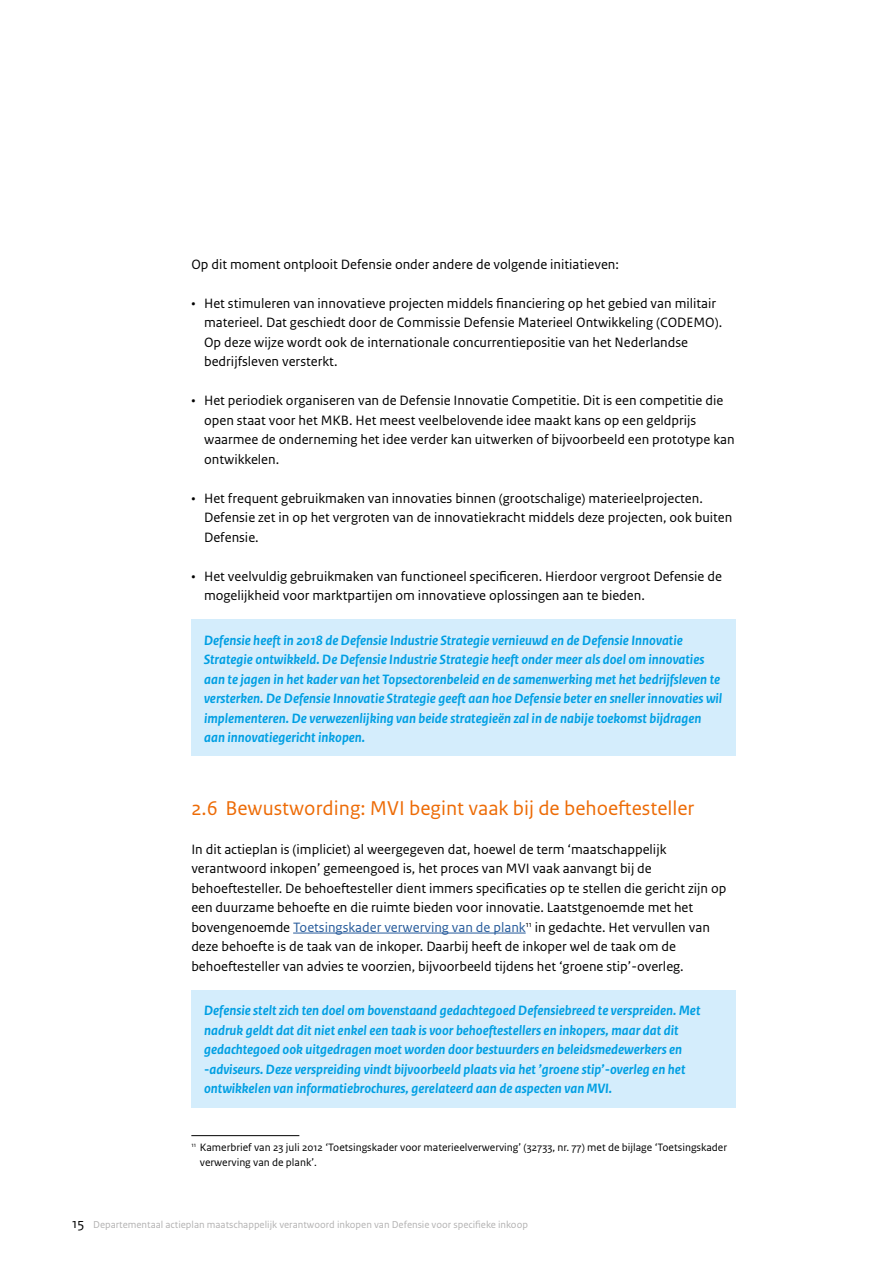
<style>
.page{position:relative;width:893px;height:1263px;background:#fff}
.page>*{position:absolute;margin:0;border:0;box-sizing:border-box;transform-origin:0 0}
.t1{font:21px "Rijksoverheid Sans Text";color:#ed6b06}
.t2{font:14.25px/19.5px "Rijksoverheid Sans Text";color:#000}
.t3{font:italic 700 14.25px/19.5px "Rijksoverheid Sans Text";color:#009fe3}
.t4{font:11.25px/15px "Rijksoverheid Sans Text";color:#000}
.t5{font:10.5px "Rijksoverheid Sans Text";color:#b3b2b2}
.s1{color:#275b9b}
.s2{font-size:14.25px;color:#000}
</style>
<div class="page">
<hr style="left:293px;top:933px;width:233px;height:1px;background:#275b9b">
<div style="left:191px;top:620px;width:545px;height:136px;background:#d4edfc"></div>
<div style="left:191px;top:990px;width:545px;height:117px;background:#d4edfc"></div>
<hr style="left:191px;top:1135px;width:108px;height:1px;background:#000">
<p class="t2" style="left:191px;top:254px;width:429px">Op dit moment ontplooit Defensie onder andere de volgende initiatieven:</p>
<p class="t2" style="left:204px;top:293px;width:520px;text-indent:-13px">• Het stimuleren van innovatieve projecten middels financiering op het gebied van militair materieel. Dat geschiedt door de Commissie Defensie Materieel Ontwikkeling (CODEMO).<br>Op deze wijze wordt ook de internationale concurrentiepositie van het Nederlandse bedrijfsleven versterkt.</p>
<p class="t2" style="left:204px;top:391px;width:532px;text-indent:-13px">• Het periodiek organiseren van de Defensie Innovatie Competitie. Dit is een competitie die open staat voor het MKB. Het meest veelbelovende idee maakt kans op een geldprijs waarmee de onderneming het idee verder kan uitwerken of bijvoorbeeld een prototype kan ontwikkelen.</p>
<p class="t2" style="left:204px;top:488px;width:530px;text-indent:-13px">• Het frequent gebruikmaken van innovaties binnen (grootschalige) materieelprojecten.<br>Defensie zet in op het vergroten van de innovatiekracht middels deze projecten, ook buiten<br>Defensie.</p>
<p class="t2" style="left:204px;top:566px;width:519px;text-indent:-13px">• Het veelvuldig gebruikmaken van functioneel specificeren. Hierdoor vergroot Defensie de mogelijkheid voor marktpartijen om innovatieve oplossingen aan te bieden.</p>
<p class="t3" style="left:204px;top:631px;width:520px">Defensie heeft in 2018 de Defensie Industrie Strategie vernieuwd en de Defensie Innovatie Strategie ontwikkeld. De Defensie Industrie Strategie heeft onder meer als doel om innovaties aan te jagen in het kader van het Topsectorenbeleid en de samenwerking met het bedrijfsleven te versterken. De Defensie Innovatie Strategie geeft aan hoe Defensie beter en sneller innovaties wil implementeren. De verwezenlijking van beide strategieën zal in de nabije toekomst bijdragen aan innovatiegericht inkopen.</p>
<h1 class="t1" style="left:191px;top:796px;width:505px">2.6 Bewustwording: MVI begint vaak bij de behoeftesteller</h1>
<p class="t2" style="left:191px;top:839px;width:537px">In dit actieplan is (impliciet) al weergegeven dat, hoewel de term ‘maatschappelijk verantwoord inkopen’ gemeengoed is, het proces van MVI vaak aanvangt bij de behoeftesteller. De behoeftesteller dient immers specificaties op te stellen die gericht zijn op een duurzame behoefte en die ruimte bieden voor innovatie. Laatstgenoemde met het bovengenoemde <span class="s1">Toetsingskader verwerving van de plank</span><sup>11</sup> in gedachte. Het vervullen van deze behoefte is de taak van de inkoper. Daarbij heeft de inkoper wel de taak om de behoeftesteller van advies te voorzien, bijvoorbeeld tijdens het ‘groene stip’-overleg.</p>
<p class="t3" style="left:204px;top:1001px;width:498px">Defensie stelt zich ten doel om bovenstaand gedachtegoed Defensiebreed te verspreiden. Met nadruk geldt dat dit niet enkel een taak is voor behoeftestellers en inkopers, maar dat dit gedachtegoed ook uitgedragen moet worden door bestuurders en beleidsmedewerkers en -adviseurs. Deze verspreiding vindt bijvoorbeeld plaats via het ’groene stip’-overleg en het ontwikkelen van informatiebrochures, gerelateerd aan de aspecten van MVI.</p>
<p class="t4" style="left:200px;top:1140px;width:529px;text-indent:-9px"><sup>11</sup> Kamerbrief van 23 juli 2012 ‘Toetsingskader voor materieelverwerving’ (32733, nr. 77) met de bijlage ‘Toetsingskader verwerving van de plank’.</p>
<p class="t5" style="left:72px;top:1218px;width:457px"><span class="s2">15</span> Departementaal actieplan maatschappelijk verantwoord inkopen van Defensie voor specifieke inkoop</p>
</div>
